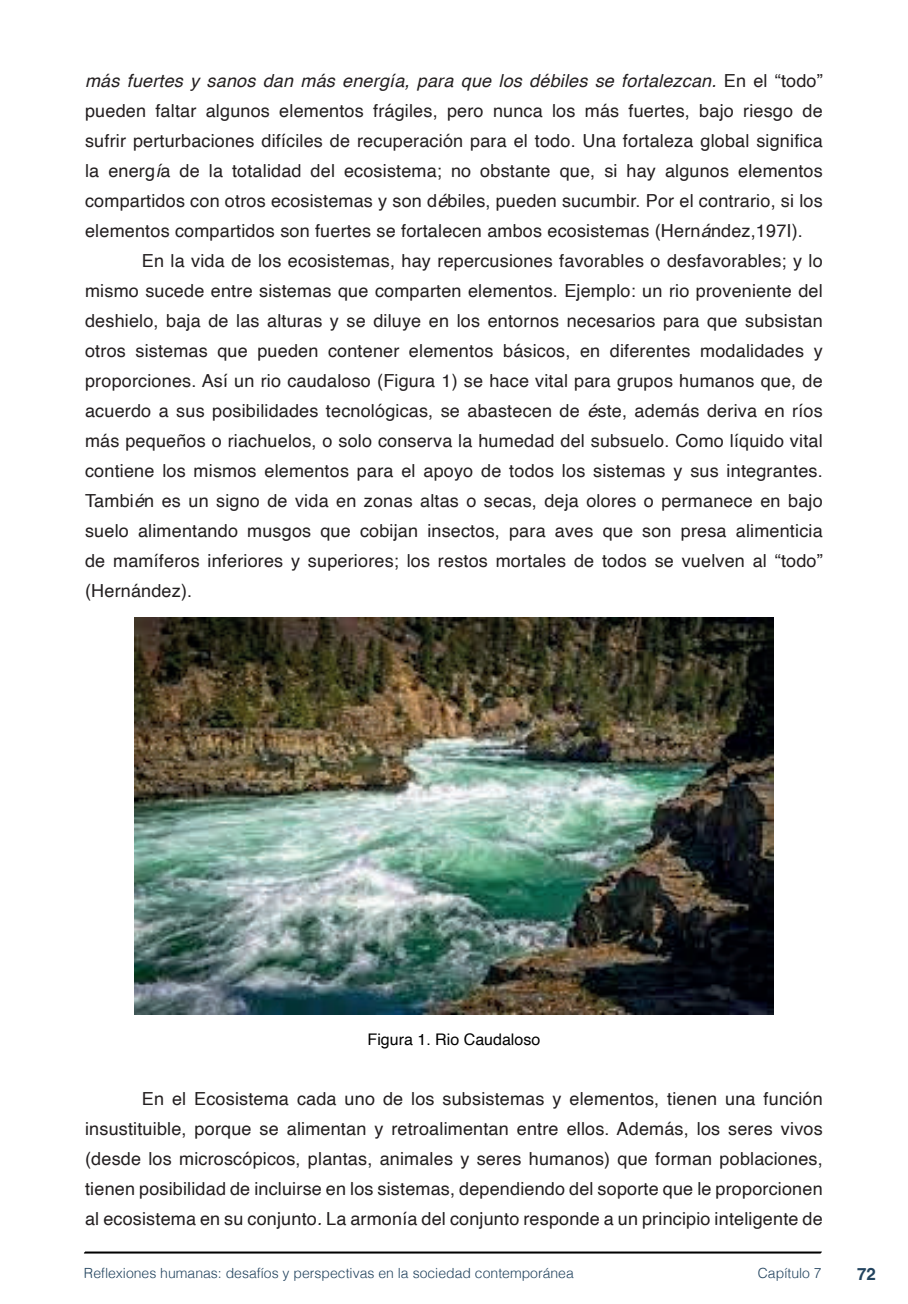
<style>
.page{position:relative;width:908px;height:1304px;background:#fff}
.page>*{position:absolute;margin:0;border:0;box-sizing:border-box;transform-origin:0 0}
.txt{font:18px/30px "Helvetica";letter-spacing:.01em;color:#231f20;text-align:justify}
.t1{font:700 16.8px "Helvetica";color:#23445f}
.imagens_graf_tab{font:16px "Helvetica";color:#000}
.t2{font:300 14px "Helvetica";color:#23445f}
.s1{font-style:italic}
</style>
<div class="page">
<svg style="left:84px;top:1251px;width:737px;height:3px;background:#515151"></svg>
<img style="left:135px;top:617px;width:637px;height:397px">
<p class="txt" style="left:85px;top:66px;width:738px"><span class="s1">más fuertes y sanos dan más energía, para que los débiles se fortalezcan.</span> En el “todo” pueden faltar algunos elementos frágiles, pero nunca los más fuertes, bajo riesgo de sufrir perturbaciones difíciles de recuperación para el todo. Una fortaleza global significa la energ<span class="s1">í</span>a de la totalidad del ecosistema; no obstante que, si hay algunos elementos compartidos con otros ecosistemas y son d<span class="s1">é</span>biles, pueden sucumbir. Por el contrario, si los elementos compartidos son fuertes se fortalecen ambos ecosistemas (Hern<span class="s1">á</span>ndez,197I).</p>
<p class="txt" style="left:85px;top:246px;width:738px;text-indent:57px">En la vida de los ecosistemas, hay repercusiones favorables o desfavorables; y lo mismo sucede entre sistemas que comparten elementos. Ejemplo: un rio proveniente del deshielo, baja de las alturas y se diluye en los entornos necesarios para que subsistan otros sistemas que pueden contener elementos básicos, en diferentes modalidades y proporciones. Así un rio caudaloso (Figura 1) se hace vital para grupos humanos que, de acuerdo a sus posibilidades tecnológicas, se abastecen de <span class="s1">é</span>ste, además deriva en ríos más pequeños o riachuelos, o solo conserva la humedad del subsuelo. Como líquido vital contiene los mismos elementos para el apoyo de todos los sistemas y sus integrantes.<br>Tambi<span class="s1">é</span>n es un signo de vida en zonas altas o secas, deja olores o permanece en bajo suelo alimentando musgos que cobijan insectos, para aves que son presa alimenticia de mamíferos inferiores y superiores; los restos mortales de todos se vuelven al “todo” (Hernández).</p>
<p class="imagens_graf_tab" style="left:367px;top:1027px;width:174px">Figura 1. Rio Caudaloso</p>
<p class="txt" style="left:85px;top:1084px;width:738px;text-indent:57px">En el Ecosistema cada uno de los subsistemas y elementos, tienen una función insustituible, porque se alimentan y retroalimentan entre ellos. Además, los seres vivos (desde los microscópicos, plantas, animales y seres humanos) que forman poblaciones, tienen posibilidad de incluirse en los sistemas, dependiendo del soporte que le proporcionen al ecosistema en su conjunto<span class="s1">.</span> La armonía del conjunto responde a un principio inteligente de</p>
<p class="t2" style="left:84px;top:1261px;width:491px">Reflexiones humanas: desafíos y perspectivas en la sociedad contemporánea</p>
<p class="t2" style="left:757px;top:1261px;width:65px">Capítulo 7</p>
<p class="t1" style="left:856px;top:1264px;width:20px">72</p>
</div>
